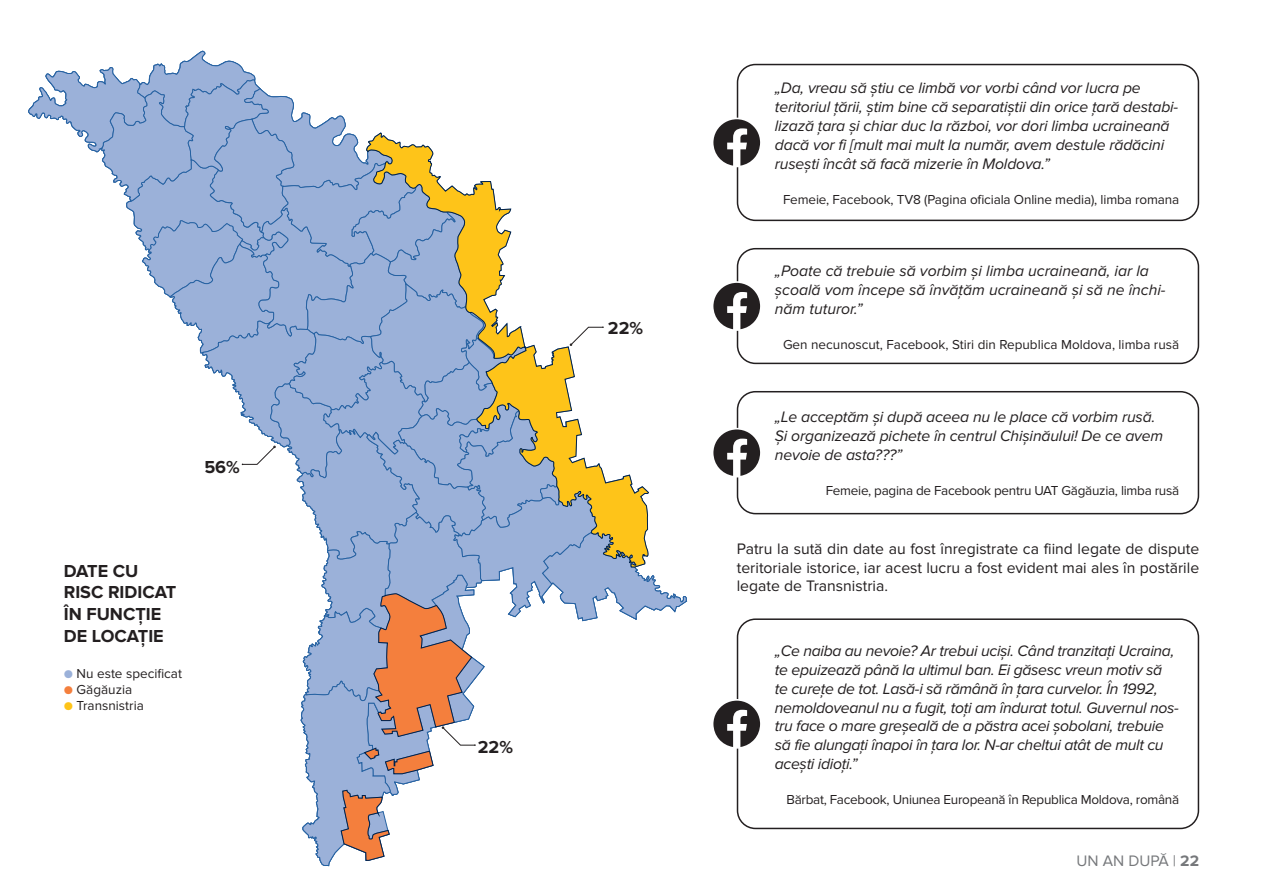
<style>
.page{position:relative;width:1263px;height:893px;background:#fff}
.page>*{position:absolute;margin:0;border:0;box-sizing:border-box;transform-origin:0 0}
.figure_title{font:700 18px "Proxima Nova";color:#231f20}
.Normal_ENG{font:italic 15.75px/18.9px "Proxima Nova";letter-spacing:-.01em;color:#231f20}
.Normal_ENG-2{font:15.75px/18.9px "Proxima Nova";color:#231f20;text-align:justify}
.t1{font:15.75px "Proxima Nova";color:#76787b}
.Normal_ENG-3{font:13.5px "Proxima Nova";letter-spacing:-.02em;color:#231f20}
.Normal_ENG-4{font:13.5px "Proxima Nova";color:#231f20}
.figure_text{font:13.5px "Proxima Nova";color:#231f20}
.s1{color:#9bb1d9}
.s2{color:#f47f3d}
.s3{color:#fec419}
.s4{font-weight:700}
</style>
<div class="page">
<svg style="left:28px;top:51px;width:659px;height:815px"></svg>
<div style="left:737px;top:64px;width:462px;height:157px;border:2px solid #231f20;border-radius:18px"></div>
<div style="left:737px;top:248px;width:462px;height:116px;border:2px solid #231f20;border-radius:18px"></div>
<div style="left:737px;top:391px;width:462px;height:123px;border:2px solid #231f20;border-radius:18px"></div>
<div style="left:737px;top:618px;width:462px;height:211px;border:2px solid #231f20;border-radius:18px"></div>
<div style="left:712px;top:118px;width:50px;height:49px;border:2px solid #fff;border-radius:50%"></div>
<svg style="left:713px;top:119px;width:47px;height:47px"></svg>
<div style="left:712px;top:281px;width:50px;height:50px;border:2px solid #fff;border-radius:50%"></div>
<svg style="left:713px;top:283px;width:47px;height:46px"></svg>
<div style="left:712px;top:428px;width:50px;height:49px;border:2px solid #fff;border-radius:50%"></div>
<svg style="left:713px;top:429px;width:47px;height:47px"></svg>
<div style="left:712px;top:699px;width:50px;height:50px;border:2px solid #fff;border-radius:50%"></div>
<svg style="left:713px;top:701px;width:47px;height:46px"></svg>
<p class="figure_title" style="left:204px;top:456px;width:37px">56%</p>
<p class="figure_title" style="left:64px;top:560px;width:76px">DATE CU</p>
<p class="figure_title" style="left:64px;top:582px;width:114px">RISC RIDICAT</p>
<p class="figure_title" style="left:64px;top:604px;width:99px">ÎN FUNCȚIE</p>
<p class="figure_title" style="left:64px;top:625px;width:102px">DE LOCAȚIE</p>
<p class="figure_text" style="left:64px;top:665px;width:120px"><span class="s1">●</span> Nu este specificat</p>
<p class="figure_text" style="left:64px;top:682px;width:70px"><span class="s2">●</span> Găgăuzia</p>
<p class="figure_text" style="left:64px;top:698px;width:82px"><span class="s3">●</span> Transnistria</p>
<p class="figure_title" style="left:478px;top:737px;width:37px">22%</p>
<p class="figure_title" style="left:608px;top:317px;width:37px">22%</p>
<p class="Normal_ENG" style="left:775px;top:79px;width:405px">„Da, vreau să știu ce limbă vor vorbi când vor lucra pe teritoriul țării, știm bine că separatiștii din orice țară destabi&shy;lizază țara și chiar duc la război, vor dori limba ucraineană dacă vor fi [mult mai mult la număr, avem destule rădăcini rusești încât să facă mizerie în Moldova.”</p>
<p class="Normal_ENG-3" style="left:783px;top:192px;width:398px">Femeie, Facebook, TV8 (Pagina oficiala Online media), limba romana</p>
<p class="Normal_ENG" style="left:775px;top:261px;width:392px">„Poate că trebuie să vorbim și limba ucraineană, iar la școală vom începe să învățăm ucraineană și să ne închi&shy;năm tuturor.”</p>
<p class="Normal_ENG-4" style="left:783px;top:336px;width:398px">Gen necunoscut, Facebook, Stiri din Republica Moldova, limba rusă</p>
<p class="Normal_ENG" style="left:775px;top:408px;width:390px">„Le acceptăm și după aceea nu le place că vorbim rusă.<br>Și organizează pichete în centrul Chișinăului! De ce avem nevoie de asta???”</p>
<p class="Normal_ENG-3" style="left:826px;top:483px;width:355px">Femeie, pagina de Facebook pentru UAT Găgăuzia, limba rusă</p>
<p class="Normal_ENG-2" style="left:737px;top:539px;width:464px">Patru la sută din date au fost înregistrate ca fiind legate de dispute teritoriale istorice, iar acest lucru a fost evident mai ales în postările legate de Transnistria.</p>
<p class="Normal_ENG" style="left:775px;top:641px;width:406px">„Ce naiba au nevoie? Ar trebui uciși. Când tranzitați Ucraina, te epuizează până la ultimul ban. Ei găsesc vreun motiv să te curețe de tot. Lasă-i să rămână în țara curvelor. În 1992, nemoldoveanul nu a fugit, toți am îndurat totul. Guvernul nos&shy;tru face o mare greșeală de a păstra acei șobolani, trebuie să fie alungați înapoi în țara lor. N-ar cheltui atât de mult cu acești idioți.”</p>
<p class="Normal_ENG-3" style="left:786px;top:792px;width:394px">Bărbat, Facebook, Uniunea Europeană în Republica Moldova, română</p>
<p class="t1" style="left:1076px;top:852px;width:124px">UN AN DUPĂ | <span class="s4">22</span></p>
</div>
